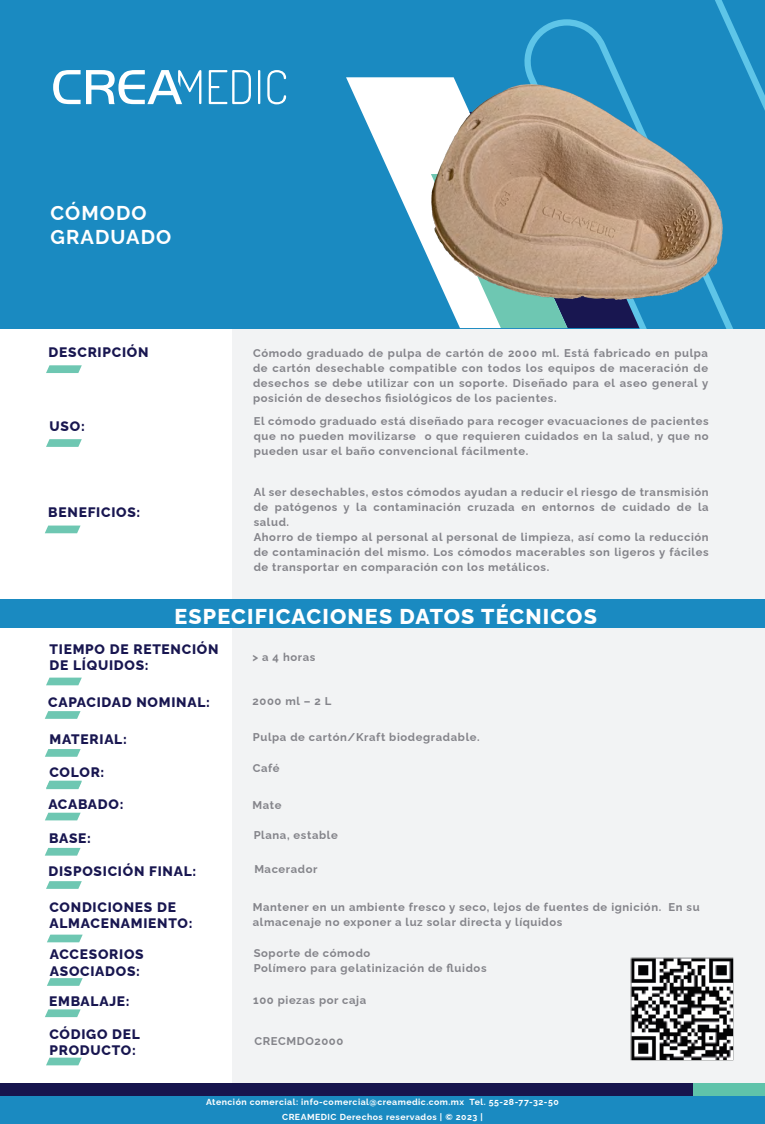
<style>
.page{position:relative;width:765px;height:1124px;background:#fff}
.page>*{position:absolute;margin:0;border:0;box-sizing:border-box;transform-origin:0 0}
.t1{font:100 21.5px "Raleway";letter-spacing:.055em;color:#fff}
.t2{font:100 20px/24px "Raleway";letter-spacing:.055em;color:#fff}
.t3{font:100 13.75px/16.5px "Raleway";letter-spacing:.055em;color:#181650}
.t4{font:700 11.25px/15px "Raleway";letter-spacing:.055em;color:#84848a}
.t5{font:700 8.75px/15px "Raleway";letter-spacing:.055em;color:#fff;text-align:center}
</style>
<div class="page">
<div style="left:232px;top:328px;width:533px;height:795px;background:#f2f3f4"></div>
<div style="left:0;top:1095px;width:765px;height:28px;background:#1a8ac1"></div>
<div style="left:692px;top:1083px;width:73px;height:12px;background:#5fc3aa"></div>
<div style="left:0;top:1083px;width:692px;height:12px;background:#17154e"></div>
<div style="left:0;top:0;width:765px;height:328px;background:#1a8ac1"></div>
<svg style="left:346px;top:77px;width:109px;height:172px"></svg>
<svg style="left:449px;top:305px;width:71px;height:23px;background:#bae2df"></svg>
<svg style="left:520px;top:0;width:245px;height:328px"></svg>
<svg style="left:209px;top:70px;width:42px;height:34px"></svg>
<hr style="left:258px;top:70px;width:2px;height:34px;background:#fff">
<svg style="left:267px;top:70px;width:19px;height:34px"></svg>
<svg style="left:53px;top:70px;width:148px;height:34px"></svg>
<div style="left:0;top:599px;width:765px;height:29px;background:#1a8ac1"></div>
<img style="left:630px;top:957px;width:104px;height:104px">
<svg style="left:46px;top:439px;width:36px;height:8px"></svg>
<svg style="left:46px;top:365px;width:36px;height:8px"></svg>
<svg style="left:45px;top:525px;width:36px;height:8px"></svg>
<svg style="left:46px;top:677px;width:36px;height:8px"></svg>
<svg style="left:45px;top:711px;width:36px;height:7px"></svg>
<svg style="left:46px;top:780px;width:36px;height:9px"></svg>
<svg style="left:45px;top:812px;width:36px;height:8px"></svg>
<svg style="left:45px;top:749px;width:36px;height:7px"></svg>
<svg style="left:46px;top:881px;width:36px;height:7px"></svg>
<svg style="left:47px;top:934px;width:36px;height:8px"></svg>
<svg style="left:47px;top:978px;width:36px;height:7px"></svg>
<svg style="left:45px;top:847px;width:36px;height:8px"></svg>
<svg style="left:45px;top:1009px;width:36px;height:8px"></svg>
<svg style="left:46px;top:1057px;width:36px;height:8px"></svg>
<img style="left:424px;top:80px;width:305px;height:225px">
<h2 class="t2" style="left:51px;top:199px;width:122px">CÓMODO<br>GRADUADO</h2>
<p class="t3" style="left:49px;top:342px;width:101px">DESCRIPCIÓN</p>
<p class="t3" style="left:50px;top:416px;width:37px">USO:</p>
<p class="t3" style="left:48px;top:502px;width:94px">BENEFICIOS:</p>
<p class="t4" style="left:253px;top:344px;width:457px;text-align:justify">Cómodo graduado de pulpa de cartón de 2000 ml. Está fabricado en pulpa de cartón desechable compatible con todos los equipos de maceración de desechos se debe utilizar con un soporte. Diseñado para el aseo general y posición de desechos fisiológicos de los pacientes.</p>
<p class="t4" style="left:254px;top:412px;width:457px;text-align:justify">El cómodo graduado está diseñado para recoger evacuaciones de pacientes que no pueden movilizarse o que requieren cuidados en la salud, y que no pueden usar el baño convencional fácilmente.</p>
<p class="t4" style="left:254px;top:483px;width:457px">Al ser desechables, estos cómodos ayudan a reducir el riesgo de transmisión de patógenos y la contaminación cruzada en entornos de cuidado de la salud.<br>Ahorro de tiempo al personal al personal de limpieza, así como la reducción de contaminación del mismo. Los cómodos macerables son ligeros y fáciles de transportar en comparación con los metálicos.</p>
<h1 class="t1" style="left:174px;top:598px;width:424px">ESPECIFICACIONES DATOS TÉCNICOS</h1>
<p class="t3" style="left:50px;top:639px;width:170px">TIEMPO DE RETENCIÓN<br>DE LÍQUIDOS:</p>
<p class="t4" style="left:253px;top:648px;width:64px">&gt; a 4 horas</p>
<p class="t3" style="left:48px;top:692px;width:163px">CAPACIDAD NOMINAL:</p>
<p class="t4" style="left:253px;top:692px;width:80px">2000 ml – 2 L</p>
<p class="t3" style="left:50px;top:729px;width:79px">MATERIAL:</p>
<p class="t4" style="left:253px;top:728px;width:228px">Pulpa de cartón/Kraft biodegradable.</p>
<p class="t3" style="left:50px;top:762px;width:56px">COLOR:</p>
<p class="t4" style="left:253px;top:759px;width:28px">Café</p>
<p class="t3" style="left:48px;top:794px;width:77px">ACABADO:</p>
<p class="t4" style="left:253px;top:796px;width:30px">Mate</p>
<p class="t3" style="left:49px;top:828px;width:43px">BASE:</p>
<p class="t4" style="left:254px;top:826px;width:86px">Plana, estable</p>
<p class="t3" style="left:48px;top:861px;width:149px">DISPOSICIÓN FINAL:</p>
<p class="t4" style="left:254px;top:860px;width:65px">Macerador</p>
<p class="t3" style="left:50px;top:897px;width:145px">CONDICIONES DE<br>ALMACENAMIENTO:</p>
<p class="t4" style="left:253px;top:897px;width:448px">Mantener en un ambiente fresco y seco, lejos de fuentes de ignición. En su almacenaje no exponer a luz solar directa y líquidos</p>
<p class="t3" style="left:50px;top:944px;width:95px">ACCESORIOS<br>ASOCIADOS:</p>
<p class="t4" style="left:254px;top:944px;width:234px">Soporte de cómodo<br>Polímero para gelatinización de fluidos</p>
<p class="t3" style="left:49px;top:990px;width:82px">EMBALAJE:</p>
<p class="t3" style="left:50px;top:1024px;width:92px">CÓDIGO DEL<br>PRODUCTO:</p>
<p class="t4" style="left:253px;top:991px;width:115px">100 piezas por caja</p>
<p class="t4" style="left:254px;top:1031px;width:91px">CRECMDO2000</p>
<p class="t5" style="left:206px;top:1093px;width:354px">Atención comercial: info-comercial@creamedic.com.mx Tel. 55-28-77-32-50<br>CREAMEDIC Derechos reservados | © 2023 |</p>
</div>
